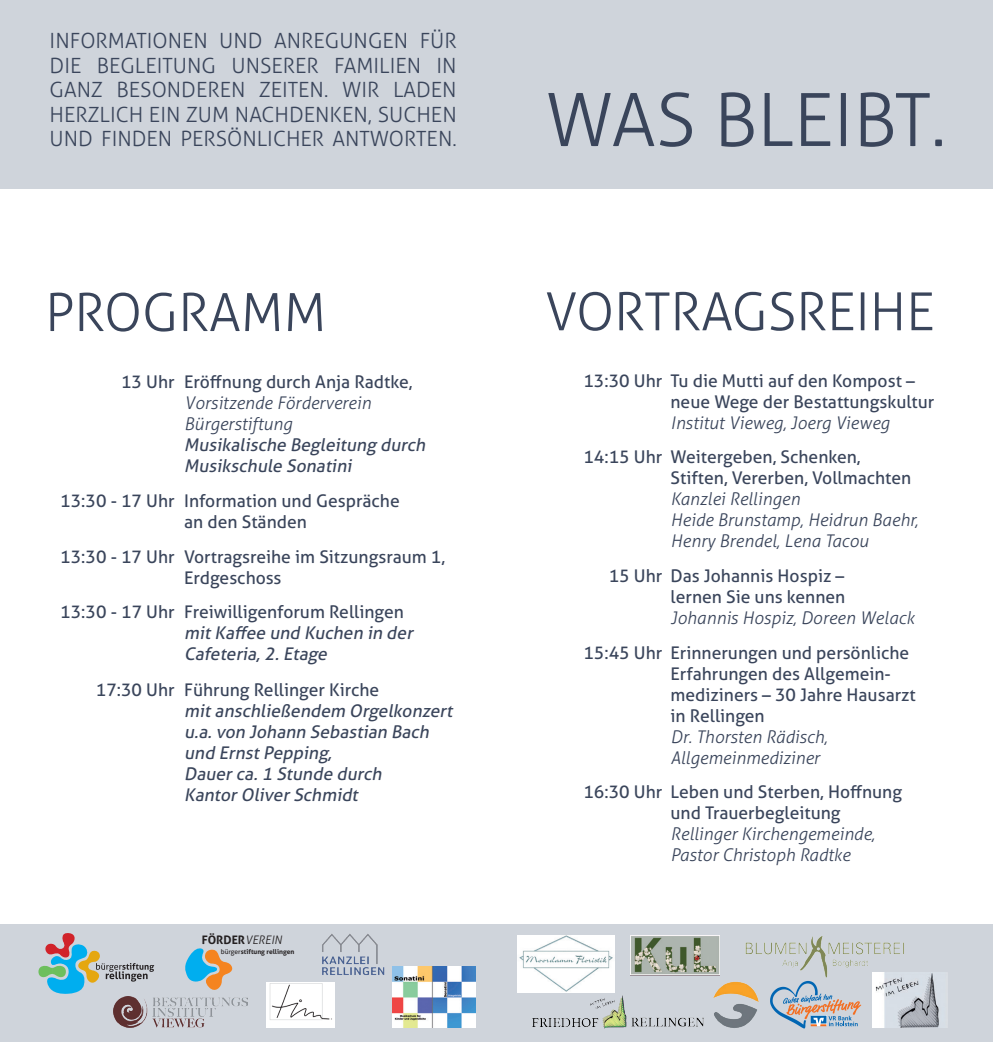
<style>
.page{position:relative;width:993px;height:1042px;background:#fff}
.page>*{position:absolute;margin:0;border:0;box-sizing:border-box;transform-origin:0 0}
.t1{font:300 73.5px "Aller";color:#3a455b}
.t2{font:300 52.5px "Aller";color:#3a455b}
.t3{font:300 21px/24.5px "Aller";color:#3a455b;text-align:justify}
.t4{font:17.5px/21px "Aller";color:#3a455b}
.t5{font:italic 300 17.5px/21px "Aller";color:#3a455b}
.t6{font:italic 17.5px/21px "Aller";color:#3a455b}
.t7{font:700 11.72px "Aller";color:#231f20}
.t8{font:700 6.65px "Aller";color:#231f20}
.s1{font-weight:300;font-style:italic}
.s2{font-weight:400}
</style>
<div class="page">
<div style="left:0;top:0;width:992px;height:189px;background:#cfd4db"></div>
<div style="left:0;top:924px;width:992px;height:118px;background:#cfd4db"></div>
<svg style="left:185px;top:948px;width:47px;height:42px"></svg>
<svg style="left:38px;top:933px;width:116px;height:61px"></svg>
<svg style="left:770px;top:981px;width:90px;height:47px"></svg>
<img style="left:113px;top:996px;width:134px;height:31px">
<img style="left:527px;top:992px;width:177px;height:37px">
<img style="left:745px;top:936px;width:159px;height:42px">
<img style="left:393px;top:966px;width:82px;height:61px">
<img style="left:322px;top:933px;width:63px;height:42px">
<img style="left:872px;top:972px;width:74px;height:55px">
<img style="left:517px;top:935px;width:97px;height:57px">
<img style="left:630px;top:935px;width:89px;height:40px">
<img style="left:266px;top:982px;width:68px;height:45px">
<img style="left:713px;top:981px;width:46px;height:47px">
<p class="t3" style="left:50px;top:29px;width:408px">INFORMATIONEN UND ANREGUNGEN FÜR DIE BEGLEITUNG UNSERER FAMILIEN IN GANZ BESONDEREN ZEITEN. WIR LADEN HERZLICH EIN ZUM NACHDENKEN, SUCHEN UND FINDEN PERSÖNLICHER ANTWORTEN.</p>
<h2 class="t2" style="left:45px;top:281px;width:282px">PROGRAMM</h2>
<p class="t4" style="left:121px;top:371px;width:55px">13 Uhr</p>
<p class="t4" style="left:60px;top:490px;width:116px">13:30 - 17 Uhr</p>
<p class="t4" style="left:60px;top:546px;width:116px">13:30 - 17 Uhr</p>
<p class="t4" style="left:184px;top:371px;width:230px">Eröffnung durch Anja Radtke,</p>
<p class="t5" style="left:184px;top:392px;width:188px">Vorsitzende Förderverein<br>Bürgerstiftung</p>
<p class="t6" style="left:184px;top:434px;width:246px">Musikalische Begleitung durch<br>Musikschule Sonatini</p>
<p class="t4" style="left:184px;top:490px;width:217px">Information und Gespräche an den Ständen</p>
<p class="t4" style="left:184px;top:546px;width:262px">Vortragsreihe im Sitzungsraum 1,<br>Erdgeschoss</p>
<p class="t4" style="left:60px;top:601px;width:345px">13:30 - 17 Uhr Freiwilligenforum Rellingen</p>
<p class="t6" style="left:184px;top:622px;width:234px">mitKaffee und Kuchen in der<br>Cafeteria,2.Etage</p>
<p class="t4" style="left:96px;top:679px;width:80px">17:30 Uhr</p>
<p class="t4" style="left:184px;top:679px;width:196px">Führung Rellinger Kirche</p>
<p class="t6" style="left:184px;top:700px;width:273px">mitanschließendem Orgelkonzert u.a.von Johann Sebastian Bach und ErnstPepping,<br>Dauerca.1 Stunde durch<br>KantorOliverSchmidt</p>
<p class="t7" style="left:202px;top:932px;width:82px">FÖRDER<span class="s1">VEREIN</span></p>
<p class="t8" style="left:221px;top:947px;width:75px"><span class="s2">bürger</span>stiftung rellingen</p>
<h1 class="t1" style="left:545px;top:76px;width:402px">WAS BLEIBT.</h1>
<h2 class="t2" style="left:545px;top:280px;width:391px">VORTRAGSREIHE</h2>
<p class="t4" style="left:583px;top:370px;width:80px">13:30 Uhr</p>
<p class="t4" style="left:583px;top:446px;width:80px">14:15 Uhr</p>
<p class="t4" style="left:608px;top:565px;width:55px">15 Uhr</p>
<p class="t4" style="left:583px;top:642px;width:80px">15:45 Uhr</p>
<p class="t4" style="left:583px;top:781px;width:80px">16:30 Uhr</p>
<p class="t4" style="left:670px;top:370px;width:265px">Tu die Mutti auf den Kompost – neue Wege der Bestattungskultur</p>
<p class="t5" style="left:670px;top:412px;width:220px">Institut Vieweg, Joerg Vieweg</p>
<p class="t4" style="left:670px;top:446px;width:242px">Weitergeben, Schenken,<br>Stiften, Vererben, Vollmachten</p>
<p class="t5" style="left:670px;top:488px;width:249px">Kanzlei Rellingen<br>Heide Brunstamp, Heidrun Baehr,<br>Henry Brendel, Lena Tacou</p>
<p class="t4" style="left:670px;top:565px;width:176px">Das Johannis Hospiz – lernen Sie uns kennen</p>
<p class="t5" style="left:670px;top:607px;width:245px">Johannis Hospiz, Doreen Welack</p>
<p class="t4" style="left:670px;top:642px;width:247px">Erinnerungen und persönliche<br>Erfahrungen des Allgemein&shy;mediziners – 30 Jahre Hausarzt in Rellingen</p>
<p class="t5" style="left:670px;top:726px;width:159px">Dr. Thorsten Rädisch,<br>Allgemeinmediziner</p>
<p class="t4" style="left:670px;top:781px;width:233px">Leben und Sterben, Hoffnung und Trauerbegleitung</p>
<p class="t5" style="left:670px;top:823px;width:206px">Rellinger Kirchengemeinde,<br>Pastor Christoph Radtke</p>
</div>
